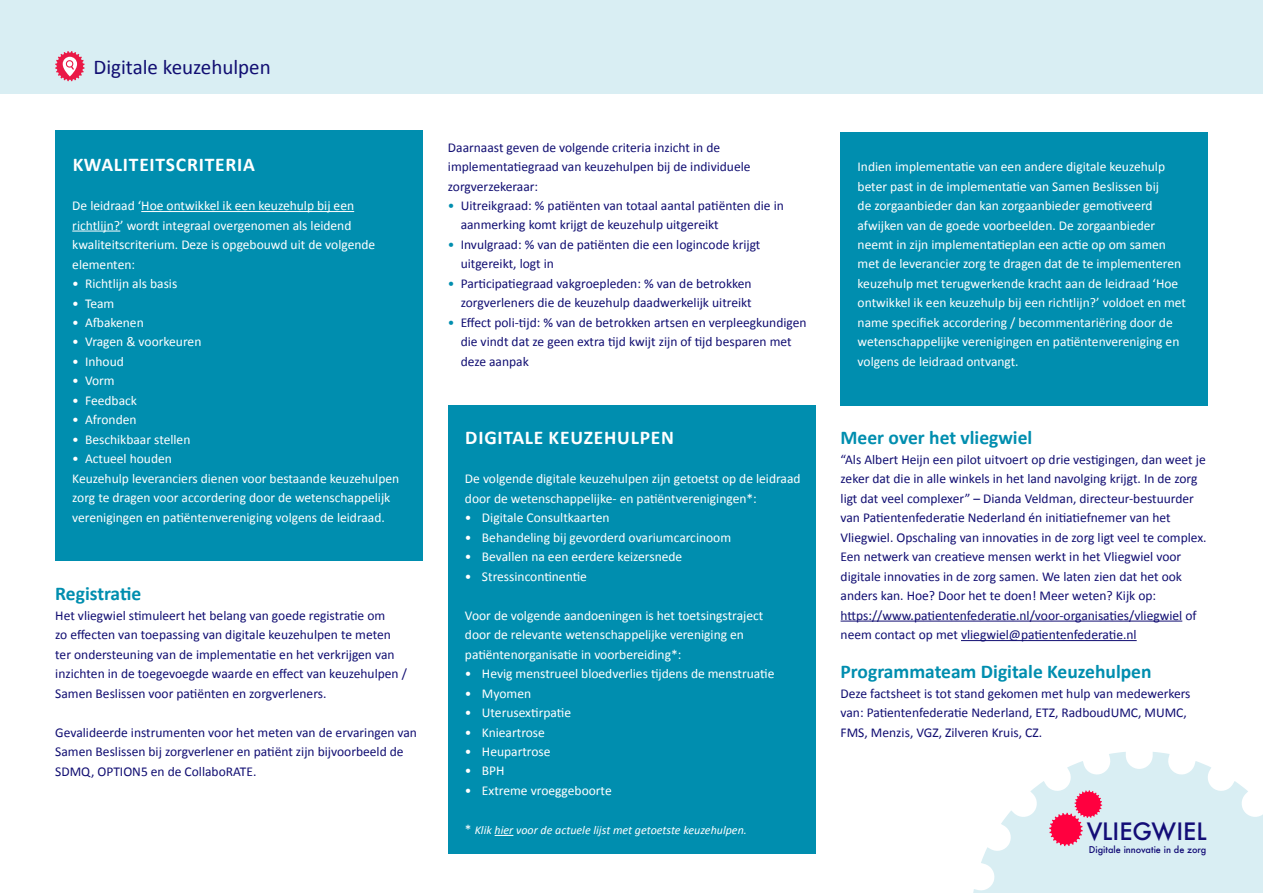
<style>
.page{position:relative;width:1263px;height:893px;background:#fff}
.page>*{position:absolute;margin:0;border:0;box-sizing:border-box;transform-origin:0 0}
.t1{font:500 23.25px "Futura";color:#130d77}
.t2{font:21px "Calibri";color:#110e72}
.t3{font:700 19.5px "Calibri";color:#008eaf}
.t4{font:700 19.5px "Calibri";letter-spacing:.04em;color:#fff}
.t5{font:13.5px/19.5px "Calibri";color:#110e72}
.t6{font:13.5px/19.5px "Calibri";color:#fff}
.t7{font:italic 12px "Calibri";color:#fff}
.t8{font:500 9.15px "Futura";color:#130d77}
.s1{color:#008eaf}
.s2{font-style:normal;font-size:13.5px}
</style>
<div class="page">
<div style="left:0;top:0;width:1263px;height:93px;background:#d9eef3"></div>
<div style="left:448px;top:405px;width:367px;height:449px;background:#008eaf"></div>
<svg style="left:495px;top:835px;width:18px;height:1px"></svg>
<hr style="left:840px;top:621px;width:342px;height:1px;background:#110e72">
<hr style="left:961px;top:640px;width:176px;height:1px;background:#110e72">
<div style="left:840px;top:132px;width:368px;height:273px;background:#008eaf"></div>
<svg style="left:55px;top:51px;width:29px;height:30px"></svg>
<div style="left:55px;top:130px;width:367px;height:431px;background:#008eaf"></div>
<hr style="left:141px;top:211px;width:213px;height:1px;background:#fff">
<hr style="left:72px;top:231px;width:48px;height:1px;background:#fff">
<svg style="left:973px;top:752px;width:290px;height:141px"></svg>
<h2 class="t2" style="left:93px;top:54px;width:179px">Digitale keuzehulpen</h2>
<h3 class="t4" style="left:73px;top:151px;width:184px">KWALITEITSCRITERIA</h3>
<p class="t6" style="left:72px;top:195px;width:304px">De leidraad ‘Hoe ontwikkel ik een keuzehulp bij een richtlijn?’ wordt integraal overgenomen als leidend kwaliteitscriterium. Deze is opgebouwd uit de volgende elementen:</p>
<p class="t6" style="left:72px;top:273px;width:107px">• Richtlijn als basis</p>
<p class="t6" style="left:72px;top:293px;width:44px">• Team</p>
<p class="t6" style="left:72px;top:312px;width:73px">• Afbakenen</p>
<p class="t6" style="left:72px;top:332px;width:131px">• Vragen &amp; voorkeuren</p>
<p class="t6" style="left:72px;top:351px;width:53px">• Inhoud</p>
<p class="t6" style="left:72px;top:371px;width:44px">• Vorm</p>
<p class="t6" style="left:72px;top:390px;width:66px">• Feedback</p>
<p class="t6" style="left:72px;top:410px;width:66px">• Afronden</p>
<p class="t6" style="left:72px;top:429px;width:120px">• Beschikbaar stellen</p>
<p class="t6" style="left:72px;top:449px;width:328px">• Actueel houden<br>Keuzehulp leveranciers dienen voor bestaande keuzehulpen zorg te dragen voor accordering door de wetenschappelijk verenigingen en patiëntenvereniging volgens de leidraad.</p>
<h3 class="t3" style="left:55px;top:580px;width:88px">Registratie</h3>
<p class="t5" style="left:55px;top:605px;width:353px">Het vliegwiel stimuleert het belang van goede registratie om<br>zo effecten van toepassing van digitale keuzehulpen te meten ter ondersteuning van de implementatie en het verkrijgen van inzichten in de toegevoegde waarde en effect van keuzehulpen / Samen Beslissen voor patiënten en zorgverleners.</p>
<p class="t5" style="left:55px;top:722px;width:363px">Gevalideerde instrumenten voor het meten van de ervaringen van<br>Samen Beslissen bij zorgverlener en patiënt zijn bijvoorbeeld de<br>SDMQ, OPTION5 en de CollaboRATE.</p>
<p class="t5" style="left:448px;top:137px;width:304px">Daarnaast geven de volgende criteria inzicht in de implementatiegraad van keuzehulpen bij de individuele zorgverzekeraar:</p>
<p class="t5" style="left:461px;top:195px;width:325px;text-indent:-13px"><span class="s1">•</span> Uitreikgraad: % patiënten van totaal aantal patiënten die in aanmerking komt krijgt de keuzehulp uitgereikt</p>
<p class="t5" style="left:461px;top:234px;width:301px;text-indent:-13px"><span class="s1">•</span> Invulgraad: % van de patiënten die een logincode krijgt uitgereikt, logt in</p>
<p class="t5" style="left:448px;top:273px;width:305px;text-align:right"><span class="s1">•</span> Participatiegraad vakgroepleden: % van de betrokken zorgverleners die de keuzehulp daadwerkelijk uitreikt</p>
<p class="t5" style="left:461px;top:312px;width:347px;text-indent:-13px"><span class="s1">•</span> Effect poli-tijd: % van de betrokken artsen en verpleegkundigen die vindt dat ze geen extra tijd kwijt zijn of tijd besparen met deze aanpak</p>
<h3 class="t4" style="left:465px;top:424px;width:210px">DIGITALE KEUZEHULPEN</h3>
<p class="t6" style="left:465px;top:468px;width:337px">De volgende digitale keuzehulpen zijn getoetst op de leidraad door de wetenschappelijke- en patiëntverenigingen*:</p>
<p class="t6" style="left:465px;top:507px;width:146px">• Digitale Consultkaarten</p>
<p class="t6" style="left:465px;top:527px;width:268px">• Behandeling bij gevorderd ovariumcarcinoom</p>
<p class="t6" style="left:465px;top:546px;width:219px">• Bevallen na een eerdere keizersnede</p>
<p class="t6" style="left:465px;top:566px;width:123px">• Stressincontinentie</p>
<p class="t6" style="left:465px;top:605px;width:300px">Voor de volgende aandoeningen is het toetsingstraject door de relevante wetenschappelijke vereniging en patiëntenorganisatie in voorbereiding*:</p>
<p class="t6" style="left:465px;top:663px;width:311px">• Hevig menstrueel bloedverlies tijdens de menstruatie</p>
<p class="t6" style="left:465px;top:683px;width:68px">• Myomen</p>
<p class="t6" style="left:465px;top:702px;width:108px">• Uterusextirpatie</p>
<p class="t6" style="left:465px;top:722px;width:82px">• Knieartrose</p>
<p class="t6" style="left:465px;top:741px;width:87px">• Heupartrose</p>
<p class="t6" style="left:465px;top:761px;width:41px">• BPH</p>
<p class="t6" style="left:465px;top:780px;width:148px">• Extreme vroeggeboorte</p>
<p class="t7" style="left:465px;top:822px;width:283px"><span class="s2">*</span> Klik hier voor de actuele lijst met getoetste keuzehulpen.</p>
<p class="t6" style="left:857px;top:156px;width:330px">Indien implementatie van een andere digitale keuzehulp beter past in de implementatie van Samen Beslissen bij<br>de zorgaanbieder dan kan zorgaanbieder gemotiveerd afwijken van de goede voorbeelden. De zorgaanbieder neemt in zijn implementatieplan een actie op om samen met de leverancier zorg te dragen dat de te implementeren keuzehulp met terugwerkende kracht aan de leidraad ‘Hoe ontwikkel ik een keuzehulp bij een richtlijn?’ voldoet en met name specifiek accordering / becommentariëring door de wetenschappelijke verenigingen en patiëntenvereniging en volgens de leidraad ontvangt.</p>
<h3 class="t3" style="left:840px;top:424px;width:193px">Meer over het vliegwiel</h3>
<p class="t5" style="left:840px;top:449px;width:368px">“Als Albert Heijn een pilot uitvoert op drie vestigingen, dan weet je zeker dat die in alle winkels in het land navolging krijgt. In de zorg ligt dat veel complexer” – Dianda Veldman, directeur-bestuurder van Patientenfederatie Nederland én initiatiefnemer van het Vliegwiel. Opschaling van innovaties in de zorg ligt veel te complex.<br>Een netwerk van creatieve mensen werkt in het Vliegwiel voor digitale innovaties in de zorg samen. We laten zien dat het ook anders kan. Hoe? Door het te doen! Meer weten? Kijk op: https://www.patientenfederatie.nl/voor-organisaties/vliegwiel of neem contact op met vliegwiel@patientenfederatie.nl</p>
<h3 class="t3" style="left:840px;top:658px;width:312px">Programmateam Digitale Keuzehulpen</h3>
<p class="t5" style="left:840px;top:683px;width:351px">Deze factsheet is tot stand gekomen met hulp van medewerkers van: Patientenfederatie Nederland, ETZ, RadboudUMC, MUMC,<br>FMS, Menzis, VGZ, Zilveren Kruis, CZ.</p>
<h1 class="t1" style="left:1087px;top:816px;width:122px">VLIEGWIEL</h1>
<p class="t8" style="left:1089px;top:843px;width:119px">Digitale innovatie in de zorg</p>
</div>
